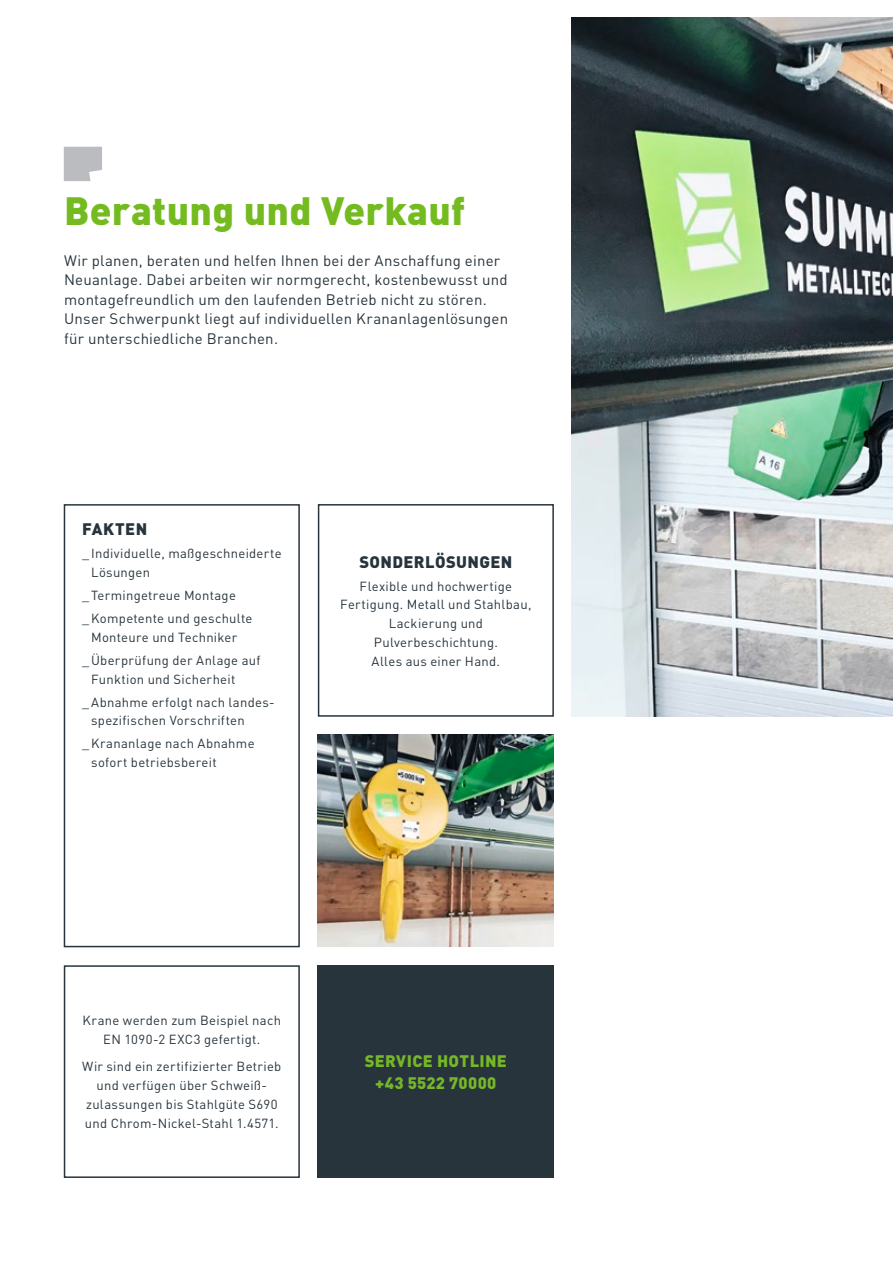
<style>
.page{position:relative;width:893px;height:1263px;background:#fff}
.page>*{position:absolute;margin:0;border:0;box-sizing:border-box;transform-origin:0 0}
.t1{font:900 39px "DIN Pro";letter-spacing:.005em;color:#74bb20}
.t2{font:900 16.5px/22.5px "DIN Pro";letter-spacing:.02em;color:#76b727;text-align:center}
.t3{font:900 16.5px "DIN Pro";letter-spacing:.025em;color:#27343c}
.t4{font:15px/19.5px "DIN Pro";letter-spacing:.015em;color:#27343c}
.t5{font:13.05px/18.8px "DIN Pro";letter-spacing:.02em;color:#27343c}
</style>
<div class="page">
<img style="left:318px;top:735px;width:236px;height:212px">
<div style="left:64px;top:504px;width:236px;height:443px;border:2px solid #27343c"></div>
<img style="left:572px;top:17px;width:321px;height:700px">
<div style="left:318px;top:504px;width:236px;height:213px;border:2px solid #27343c"></div>
<div style="left:318px;top:965px;width:236px;height:213px;background:#27343c"></div>
<svg style="left:64px;top:147px;width:38px;height:34px"></svg>
<div style="left:64px;top:965px;width:236px;height:213px;border:2px solid #27343c"></div>
<h1 class="t1" style="left:64px;top:178px;width:403px">Beratung und Verkauf</h1>
<p class="t4" style="left:64px;top:249px;width:446px">Wir planen, beraten und helfen Ihnen bei der Anschaffung einer Neuanlage. Dabei arbeiten wir normgerecht, kostenbewusst und montagefreundlich um den laufenden Betrieb nicht zu stören.<br>Unser Schwerpunkt liegt auf individuellen Krananlagenlösungen für unterschiedliche Branchen.</p>
<p class="t3" style="left:82px;top:515px;width:66px">FAKTEN</p>
<p class="t5" style="left:91px;top:543px;width:192px;text-indent:-9px">_ Individuelle, maßgeschneiderte<br>Lösungen</p>
<p class="t5" style="left:82px;top:582px;width:172px;line-height:23px">_ Termingetreue Montage<br>_ Kompetente und geschulte</p>
<p class="t5" style="left:82px;top:624px;width:180px;line-height:23px;text-indent:9px">Monteure und Techniker<br>_ Überprüfung der Anlage auf</p>
<p class="t5" style="left:82px;top:666px;width:194px;line-height:23px;text-indent:9px">Funktion und Sicherheit<br>_ Abnahme erfolgt nach landes-</p>
<p class="t5" style="left:82px;top:708px;width:174px;line-height:23px;text-align:center">spezifischen Vorschriften<br>_ Krananlage nach Abnahme</p>
<p class="t5" style="left:91px;top:752px;width:127px">sofort betriebsbereit</p>
<p class="t3" style="left:359px;top:547px;width:155px">SONDERLÖSUNGEN</p>
<p class="t5" style="left:340px;top:575px;width:193px;text-align:center">Flexible und hochwertige<br>Fertigung. Metall und Stahlbau,<br>Lackierung und<br>Pulverbeschichtung.<br>Alles aus einer Hand.</p>
<p class="t5" style="left:83px;top:1010px;width:200px;text-align:center">Krane werden zum Beispiel nach<br>EN 1090-2 EXC3 gefertigt.</p>
<p class="t5" style="left:82px;top:1056px;width:201px;text-align:center">Wir sind ein zertifizierter Betrieb und verfügen über Schweiß&shy;zulassungen bis Stahlgüte S690 und Chrom-Nickel-Stahl 1.4571.</p>
<p class="t2" style="left:365px;top:1047px;width:144px">SERVICE HOTLINE +43 5522 70000</p>
</div>
